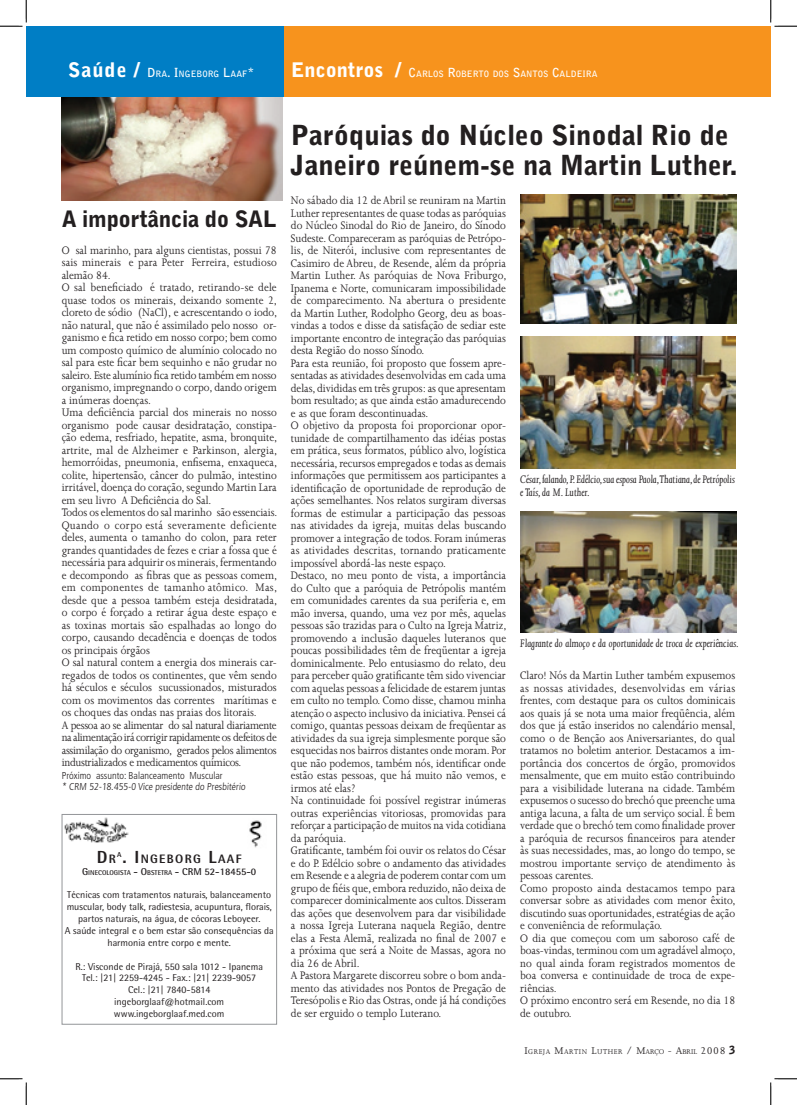
<style>
.page{position:relative;width:797px;height:1105px;background:#fff}
.page>*{position:absolute;margin:0;border:0;box-sizing:border-box;transform-origin:0 0}
.t1{font:900 27.5px/30px "Bell Gothic";color:#231f20}
.t2{font:900 22.5px "Bell Gothic";letter-spacing:-.01em;color:#231f20}
.t3{font:800 17.5px "Rotis Semi Sans";color:#231f20}
.t4{font:12.5px/12.5px "Joanna";color:#231f20;scale:.9 1}
.t5{font:italic 12.5px/13.8px "Joanna";color:#231f20;scale:.9 1}
.t6{font:800 12.25px "Rotis Semi Sans";letter-spacing:.105em;color:#231f20}
.t7{font:10px/11.9px "Rotis Semi Sans";color:#231f20;text-align:center}
.t8{font:300 condensed 10px/11.2px "Frutiger";color:#231f20}
.t9{font:700 8.75px "Bell Gothic";color:#fff}
.t10{font:7.88px "Joanna";letter-spacing:.07em;color:#231f20}
.t11{font:800 7.12px "Rotis Semi Sans";color:#231f20}
.t12{font:700 7px "Rotis Semi Sans";color:#231f20}
.s1{font-weight:900;font-size:20px}
.s2{font-size:12.5px}
.s3{font-size:12.25px}
.s4{font-size:17.5px}
.s5{font-size:10px}
.s6{font-size:11.25px}
.s7{font-family:"Bell Gothic";font-weight:900;font-size:11.25px}
</style>
<div class="page">
<img style="left:62px;top:97px;width:221px;height:104px">
<div style="left:26px;top:26px;width:258px;height:71px;background:#007ec5"></div>
<div style="left:284px;top:26px;width:486px;height:71px;background:#f7931d"></div>
<div style="left:62px;top:814px;width:215px;height:210px;border:1px solid #939598"></div>
<img style="left:249px;top:820px;width:13px;height:28px">
<img style="left:63px;top:816px;width:66px;height:30px">
<img style="left:520px;top:194px;width:216px;height:130px">
<img style="left:520px;top:336px;width:215px;height:133px">
<img style="left:520px;top:511px;width:216px;height:121px">
<svg style="left:0;top:0;width:27px;height:27px"></svg>
<svg style="left:0;top:1078px;width:27px;height:27px"></svg>
<svg style="left:770px;top:0;width:27px;height:27px"></svg>
<svg style="left:770px;top:1078px;width:27px;height:27px"></svg>
<p class="t9" style="left:68px;top:68px;width:188px"><span class="s1">Saúde /</span> <span class="s2">D</span> RA<span class="s2">. I</span> NGEBORG <span class="s2">L</span>AAF<span class="s2">*</span></p>
<p class="t9" style="left:291px;top:68px;width:308px"><span class="s1">Encontros /</span> <span class="s2">C</span>ARLOS <span class="s2">R</span>OBERTO DOS <span class="s2">S</span>ANTOS <span class="s2">C</span>ALDEIRA</p>
<h2 class="t2" style="left:62px;top:206px;width:216px">A importância do SAL</h2>
<p class="t4" style="left:62px;top:244px;width:241px">O sal marinho, para alguns cientistas, possui 78 sais minerais e para Peter Ferreira, estudioso alemão 84.<br>O sal beneficiado é tratado, retirando-se dele quase todos os minerais, deixando somente 2, cloreto de sódio (NaCl), e acrescentando o iodo, não natural, que não é assimilado pelo nosso or&shy;ganismo e fica retido em nosso corpo; bem como um composto químico de alumínio colocado no sal para este ficar bem sequinho e não grudar no saleiro. Este alumínio fica retido também em nosso organismo, impregnando o corpo, dando origem a inúmeras doenças.<br>Uma deficiência parcial dos minerais no nosso organismo pode causar desidratação, constipa&shy;ção edema, resfriado, hepatite, asma, bronquite, artrite, mal de Alzheimer e Parkinson, alergia, hemorróidas, pneumonia, enfisema, enxaqueca, colite, hipertensão, câncer do pulmão, intestino irritável, doença do coração, segundo Martin Lara em seu livro A Deficiência do Sal.<br>Todos os elementos do sal marinho são essenciais.<br>Quando o corpo está severamente deficiente deles, aumenta o tamanho do colon, para reter grandes quantidades de fezes e criar a fossa que é necessária para adquirir os minerais, fermentando e decompondo as fibras que as pessoas comem, em componentes de tamanho atômico. Mas, desde que a pessoa também esteja desidratada, o corpo é forçado a retirar água deste espaço e as toxinas mortais são espalhadas ao longo do corpo, causando decadência e doenças de todos os principais órgãos<br>O sal natural contem a energia dos minerais car&shy;regados de todos os continentes, que vêm sendo há séculos e séculos sucussionados, misturados com os movimentos das correntes marítimas e os choques das ondas nas praias dos litorais.<br>A pessoa ao se alimentar do sal natural diariamente na alimentação irá corrigir rapidamente os defeitos de assimilação do organismo, gerados pelos alimentos industrializados e medicamentos químicos.</p>
<p class="t8" style="left:62px;top:770px;width:186px">Próximo assunto: Balanceamento Muscular<br>* CRM 52-18.455-0 Vice presidente do Presbitério</p>
<h3 class="t3" style="left:97px;top:845px;width:21px">D<span class="s3">R</span></h3>
<p class="t11" style="left:117px;top:850px;width:6px">A</p>
<p class="t6" style="left:122px;top:851px;width:121px"><span class="s4">. I</span>NGEBORG <span class="s4">L</span>AAF</p>
<p class="t12" style="left:82px;top:868px;width:176px"><span class="s5">G</span>INECOLOGISTA <span class="s5">- O</span>BSTETRA <span class="s5">- CRM 52-18455-0</span></p>
<p class="t7" style="left:65px;top:889px;width:210px">Técnicas com tratamentos naturais, balanceamento muscular, body talk, radiestesia, acupuntura, florais, partos naturais, na água, de cócoras Leboyeer.<br>A saúde integral e o bem estar são consequências da harmonia entre corpo e mente.</p>
<p class="t7" style="left:75px;top:960px;width:189px">R.: Visconde de Pirajá, 550 sala 1012 - Ipanema Tel.: |21| 2259-4245 - Fax.: |21| 2239-9057<br>Cel.: |21| 7840-5814 ingeborglaaf@hotmail.com www.ingeborglaaf.med.com</p>
<h1 class="t1" style="left:291px;top:120px;width:448px">Paróquias do Núcleo Sinodal Rio de<br>Janeiro reúnem-se na Martin Luther.</h1>
<p class="t4" style="left:291px;top:194px;width:241px">No sábado dia 12 de Abril se reuniram na Martin Luther representantes de quase todas as paróquias do Núcleo Sinodal do Rio de Janeiro, do Sínodo Sudeste. Compareceram as paróquias de Petrópo&shy;lis, de Niterói, inclusive com representantes de Casimiro de Abreu, de Resende, além da própria Martin Luther. As paróquias de Nova Friburgo, Ipanema e Norte, comunicaram impossibilidade de comparecimento. Na abertura o presidente da Martin Luther, Rodolpho Georg, deu as boas&shy;vindas a todos e disse da satisfação de sediar este importante encontro de integração das paróquias desta Região do nosso Sínodo.<br>Para esta reunião, foi proposto que fossem apre&shy;sentadas as atividades desenvolvidas em cada uma delas, divididas em três grupos: as que apresentam bom resultado; as que ainda estão amadurecendo e as que foram descontinuadas.<br>O objetivo da proposta foi proporcionar opor&shy;tunidade de compartilhamento das idéias postas em prática, seus formatos, público alvo, logística necessária, recursos empregados e todas as demais informações que permitissem aos participantes a identificação de oportunidade de reprodução de ações semelhantes. Nos relatos surgiram diversas formas de estimular a participação das pessoas nas atividades da igreja, muitas delas buscando promover a integração de todos. Foram inúmeras as atividades descritas, tornando praticamente impossível abordá-las neste espaço.<br>Destaco, no meu ponto de vista, a importância do Culto que a paróquia de Petrópolis mantém em comunidades carentes da sua periferia e, em mão inversa, quando, uma vez por mês, aquelas pessoas são trazidas para o Culto na Igreja Matriz, promovendo a inclusão daqueles luteranos que poucas possibilidades têm de freqüentar a igreja dominicalmente. Pelo entusiasmo do relato, deu para perceber quão gratificante têm sido vivenciar com aquelas pessoas a felicidade de estarem juntas em culto no templo. Como disse, chamou minha atenção o aspecto inclusivo da iniciativa. Pensei cá comigo, quantas pessoas deixam de freqüentar as atividades da sua igreja simplesmente porque são esquecidas nos bairros distantes onde moram. Por que não podemos, também nós, identificar onde estão estas pessoas, que há muito não vemos, e irmos até elas?<br>Na continuidade foi possível registrar inúmeras outras experiências vitoriosas, promovidas para reforçar a participação de muitos na vida cotidiana da paróquia.<br>Gratificante, também foi ouvir os relatos do César e do P. Edélcio sobre o andamento das atividades em Resende e a alegria de poderem contar com um grupo de fiéis que, embora reduzido, não deixa de comparecer dominicalmente aos cultos. Disseram das ações que desenvolvem para dar visibilidade a nossa Igreja Luterana naquela Região, dentre elas a Festa Alemã, realizada no final de 2007 e a próxima que será a Noite de Massas, agora no dia 26 de Abril.<br>A Pastora Margarete discorreu sobre o bom anda&shy;mento das atividades nos Pontos de Pregação de Teresópolis e Rio das Ostras, onde já há condições de ser erguido o templo Luterano.</p>
<p class="t5" style="left:520px;top:472px;width:240px">César, falando, P. Edélcio, sua esposa Paola,Thatiana, de Petrópolis e Taís, da M. Luther.</p>
<p class="t5" style="left:520px;top:637px;width:244px">Flagrante do almoço e da oportunidade de troca de experiências.</p>
<p class="t4" style="left:520px;top:669px;width:241px">Claro! Nós da Martin Luther também expusemos as nossas atividades, desenvolvidas em várias frentes, com destaque para os cultos dominicais aos quais já se nota uma maior freqüência, além dos que já estão inseridos no calendário mensal, como o de Benção aos Aniversariantes, do qual tratamos no boletim anterior. Destacamos a im&shy;portância dos concertos de órgão, promovidos mensalmente, que em muito estão contribuindo para a visibilidade luterana na cidade. Também expusemos o sucesso do brechó que preenche uma antiga lacuna, a falta de um serviço social. É bem verdade que o brechó tem como finalidade prover a paróquia de recursos financeiros para atender às suas necessidades, mas, ao longo do tempo, se mostrou importante serviço de atendimento às pessoas carentes.<br>Como proposto ainda destacamos tempo para conversar sobre as atividades com menor êxito, discutindo suas oportunidades, estratégias de ação e conveniência de reformulação.<br>O dia que começou com um saboroso café de boas-vindas, terminou com um agradável almoço, no qual ainda foram registrados momentos de boa conversa e continuidade de troca de expe&shy;riências.<br>O próximo encontro será em Resende, no dia 18 de outubro.</p>
<p class="t10" style="left:524px;top:1048px;width:212px"><span class="s6">I</span>greja <span class="s6">M</span>artin <span class="s6">L</span>uther <span class="s6">/ M</span>arço <span class="s6">- A</span>bril <span class="s6">2008</span> <span class="s7">3</span></p>
</div>
